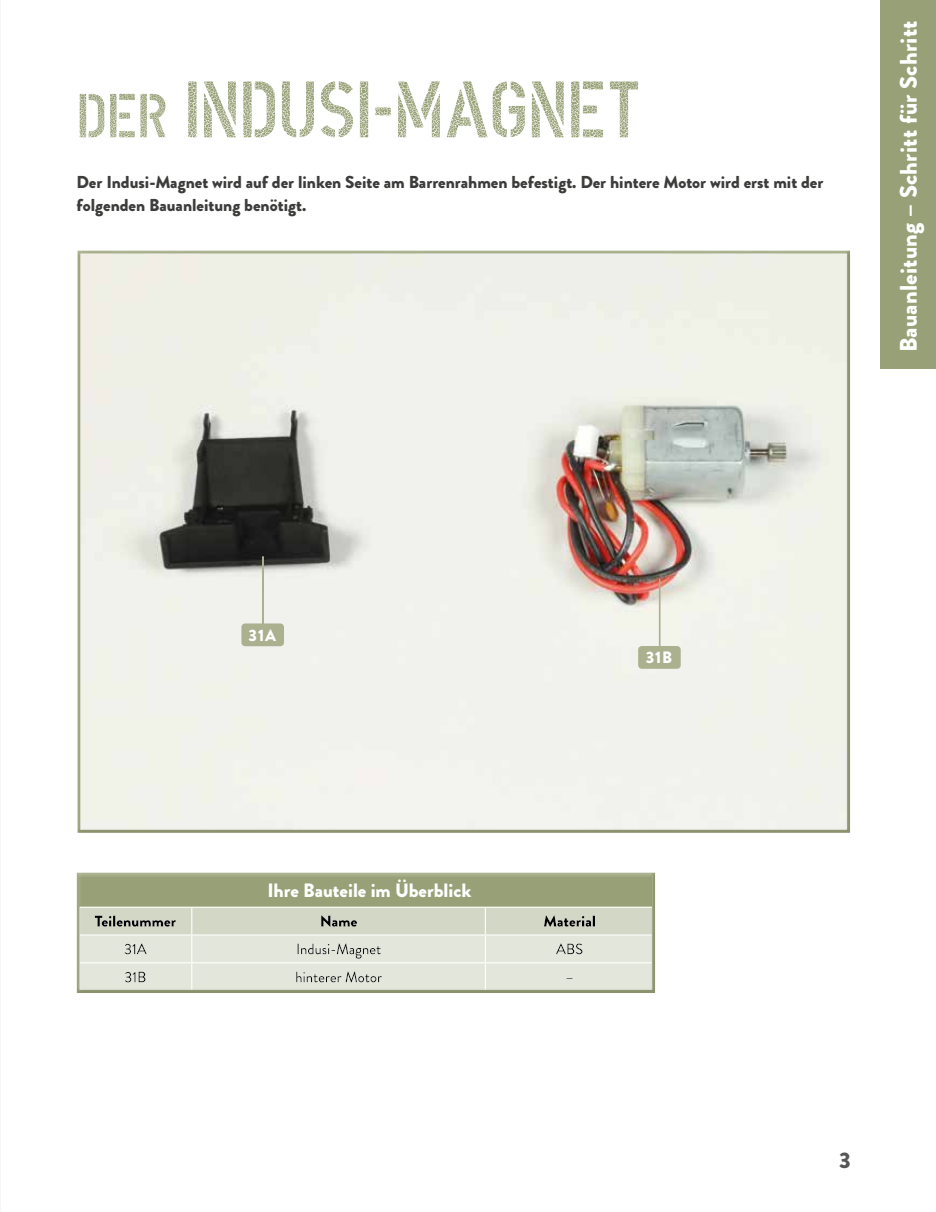
<style>
.page{position:relative;width:936px;height:1212px;background:#fff}
.page>*{position:absolute;margin:0;border:0;box-sizing:border-box;transform-origin:0 0}
.t1{font:79.8px "DIN Schablonierschrift Cracked";letter-spacing:-.015em;color:#97a076}
.t2{font:900 24px "Brandon Grotesque";letter-spacing:.01em;color:#fff}
.t3{font:900 22.5px "Brandon Grotesque";color:#575756}
.t4{font:900 19.35px "Brandon Grotesque";color:#fff}
.t5{font:900 17.25px/22.6px "Brandon Grotesque";color:#3c3c3b}
.t6{font:900 16.5px "Brandon Grotesque";letter-spacing:.055em;color:#fff}
.s1{font-size:61.95px}
</style>
<div class="page">
<div style="left:880px;top:0;width:55px;height:369px;background:#97a076"></div>
<div style="left:76px;top:872px;width:581px;height:122px;background:#3c3c3b;opacity:.15"></div>
<div style="left:77px;top:250px;width:775px;height:584px;background:#3c3c3b;opacity:.15"></div>
<hr style="left:261px;top:556px;width:4px;height:76px;background:#000;opacity:.3">
<div style="left:242px;top:624px;width:41px;height:21px;background:#abb18f;border-radius:3px"></div>
<div style="left:241px;top:623px;width:43px;height:23px;border:2px solid #abb18f;border-radius:3px"></div>
<div style="left:657px;top:578px;width:5px;height:76px;background:#000;opacity:.3"></div>
<div style="left:639px;top:647px;width:41px;height:21px;background:#abb18f;border-radius:3px"></div>
<div style="left:638px;top:646px;width:42px;height:23px;border:2px solid #abb18f;border-radius:3px"></div>
<h1 class="t1" style="left:77px;top:35px;width:567px"><span class="s1">DER</span> INDUSI-MAGNET</h1>
<p class="t5" style="left:77px;top:171px;width:748px">Der Indusi-Magnet wird auf der linken Seite am Barrenrahmen befestigt. Der hintere Motor wird erst mit der folgenden Bauanleitung benötigt.</p>
<h2 class="t2" style="left:891px;top:352px;width:333px;rotate:-90deg">Bauanleitung – Schritt für Schritt</h2>
<p class="t6" style="left:248px;top:623px;width:29px">31A</p>
<p class="t4" style="left:267px;top:876px;width:205px">Ihre Bauteile im Überblick</p>
<p class="t6" style="left:645px;top:646px;width:28px">31B</p>
<h3 class="t3" style="left:839px;top:1144px;width:13px">3</h3>
</div>
